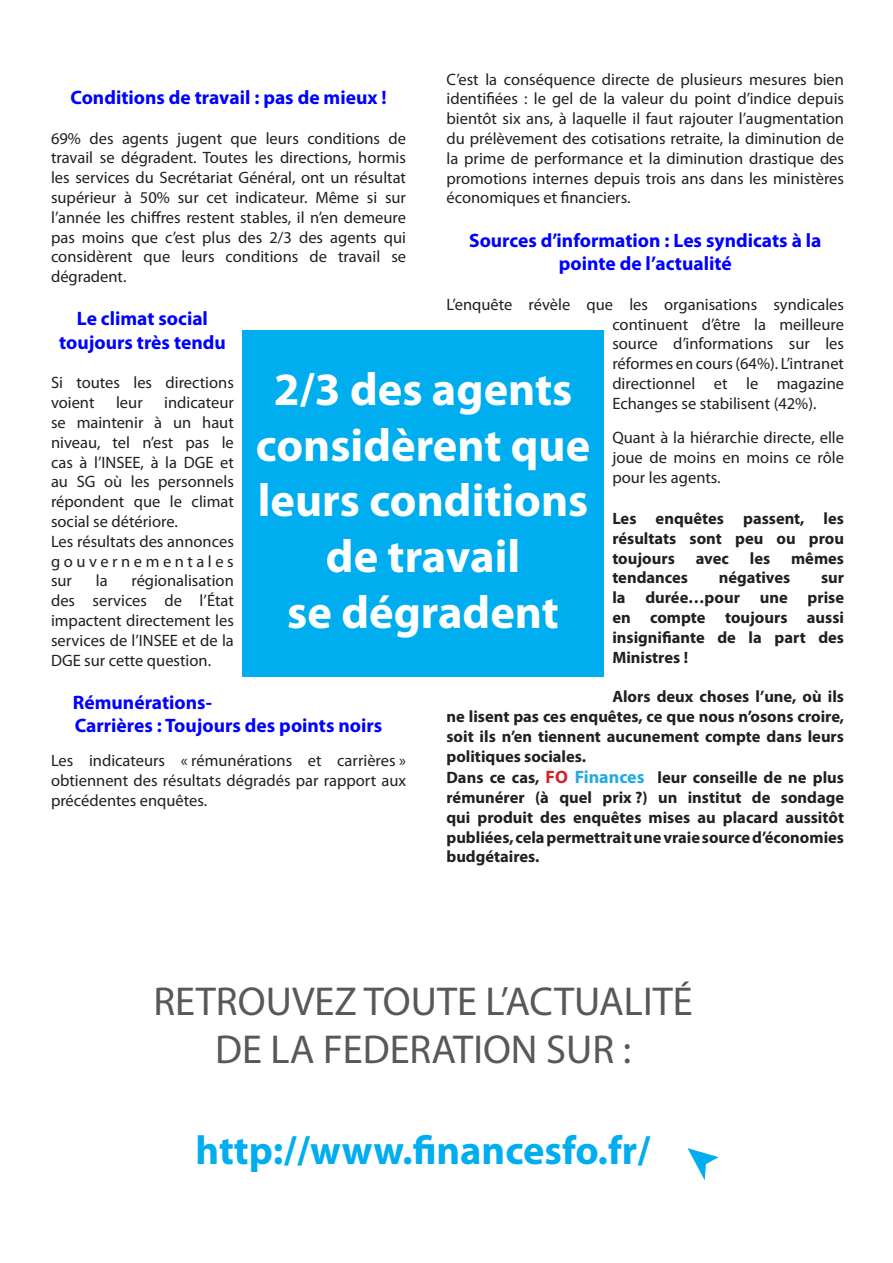
<style>
.page{position:relative;width:893px;height:1263px;background:#fff}
.page>*{position:absolute;margin:0;border:0;box-sizing:border-box;transform-origin:0 0}
.t1{font:700 46.5px/55.8px "Myriad Pro";color:#fff;text-align:center}
.t2{font:40.5px "Myriad Pro";color:#57585a}
.t3{font:700 40.5px "Myriad Pro";color:#00aeef}
.Corps_de_texte{font:700 19.5px/23.4px "Myriad Pro";color:#00f;text-align:center}
.Titre_3{font:700 19.5px/23.4px "Myriad Pro";color:#00f}
.t4{font:16.5px/19.8px "Myriad Pro";color:#231f20;text-align:justify}
.t5{font:700 16.5px/19.8px "Myriad Pro";color:#231f20;text-align:justify}
.s1{font-size:18px;color:#d1232a}
.s2{font-size:18px;color:#24aae1}
</style>
<div class="page">
<svg style="left:687px;top:1148px;width:32px;height:32px"></svg>
<div style="left:242px;top:331px;width:362px;height:346px;background:#00aeef"></div>
<p class="t4" style="left:446px;top:69px;width:399px">C’est la conséquence directe de plusieurs mesures bien identifiées : le gel de la valeur du point d’indice depuis bientôt six ans, à laquelle il faut rajouter l’augmentation du prélèvement des cotisations retraite, la diminution de la prime de performance et la diminution drastique des promotions internes depuis trois ans dans les ministères économiques et financiers.</p>
<p class="Corps_de_texte" style="left:469px;top:228px;width:354px">Sources d’information : Les syndicats à la pointe de l’actualité</p>
<p class="t4" style="left:612px;top:294px;width:233px;text-indent:-166px">L’enquête révèle que les organisations syndicales continuent d’être la meilleure source d’informations sur les réformes en cours (64%). L’intranet directionnel et le magazine Echanges se stabilisent (42%).</p>
<p class="t4" style="left:612px;top:427px;width:233px">Quant à la hiérarchie directe, elle joue de moins en moins ce rôle pour les agents.</p>
<p class="t5" style="left:612px;top:508px;width:233px">Les enquêtes passent, les résultats sont peu ou prou toujours</p>
<p class="Corps_de_texte" style="left:70px;top:85px;width:318px">Conditions de travail : pas de mieux !</p>
<p class="t4" style="left:51px;top:128px;width:357px">69% des agents jugent que leurs conditions de travail se dégradent. Toutes les directions, hormis les services du Secrétariat Général, ont un résultat supérieur à 50% sur cet indicateur. Même si sur l’année les chiffres restent stables, il n’en demeure pas moins que c’est plus des 2/3 des agents qui considèrent que leurs conditions de travail se dégradent.</p>
<p class="Corps_de_texte" style="left:59px;top:306px;width:168px">Le climat social toujours très tendu</p>
<p class="t4" style="left:51px;top:373px;width:184px">Si toutes les directions voient</p>
<p class="t1" style="left:256px;top:360px;width:336px">2/3 des agents considèrent que leurs conditions de travail</p>
<p class="t1" style="left:287px;top:583px;width:273px">se dégradent</p>
<p class="t4" style="left:51px;top:392px;width:184px;text-indent:113px">indicateur se maintenir à un haut niveau, tel n’est pas le cas à l’INSEE, à la DGE et au SG où les personnels répondent que le climat social se détériore.</p>
<p class="t4" style="left:51px;top:531px;width:184px">Les résultats des annonces gouvernementales sur</p>
<p class="t4" style="left:116px;top:392px;width:28px">leur</p>
<p class="t5" style="left:696px;top:547px;width:35px">avec</p>
<p class="t5" style="left:750px;top:547px;width:22px">les</p>
<p class="t5" style="left:791px;top:547px;width:54px">mêmes</p>
<p class="t5" style="left:612px;top:567px;width:77px">tendances</p>
<p class="t5" style="left:719px;top:567px;width:73px">négatives</p>
<p class="t4" style="left:51px;top:571px;width:184px;text-indent:80px">régionalisation des services de l’État impactent directement les services de l’INSEE et de la DGE sur cette question.</p>
<p class="Titre_3" style="left:73px;top:690px;width:311px">Rémunérations-<br>Carrières : Toujours des points noirs</p>
<p class="t4" style="left:51px;top:751px;width:357px">Les indicateurs « rémunérations et carrières » obtiennent des résultats dégradés par rapport aux précédentes enquêtes.</p>
<p class="t4" style="left:96px;top:571px;width:13px">la</p>
<p class="t5" style="left:612px;top:567px;width:233px;text-indent:209px">sur la durée…pour une prise en compte toujours aussi insignifiante de la part des Ministres !</p>
<p class="t5" style="left:446px;top:686px;width:399px;text-indent:166px">Alors deux choses l’une, où ils ne lisent pas ces enquêtes, ce que nous n’osons croire, soit ils n’en tiennent aucunement compte dans leurs politiques sociales.</p>
<p class="t5" style="left:446px;top:767px;width:399px">Dans ce cas, <span class="s1">FO</span> <span class="s2">Finances</span> leur conseille de ne plus rémunérer (à quel prix ?) un institut de sondage qui produit des enquêtes mises au placard aussitôt publiées, cela permettrait une vraie source d’économies budgétaires.</p>
<p class="t2" style="left:153px;top:976px;width:541px">RETROUVEZ TOUTE L’ACTUALITÉ</p>
<p class="t2" style="left:215px;top:1025px;width:418px">DE LA FEDERATION SUR :</p>
<p class="t3" style="left:196px;top:1123px;width:457px">http://www.financesfo.fr/</p>
</div>
